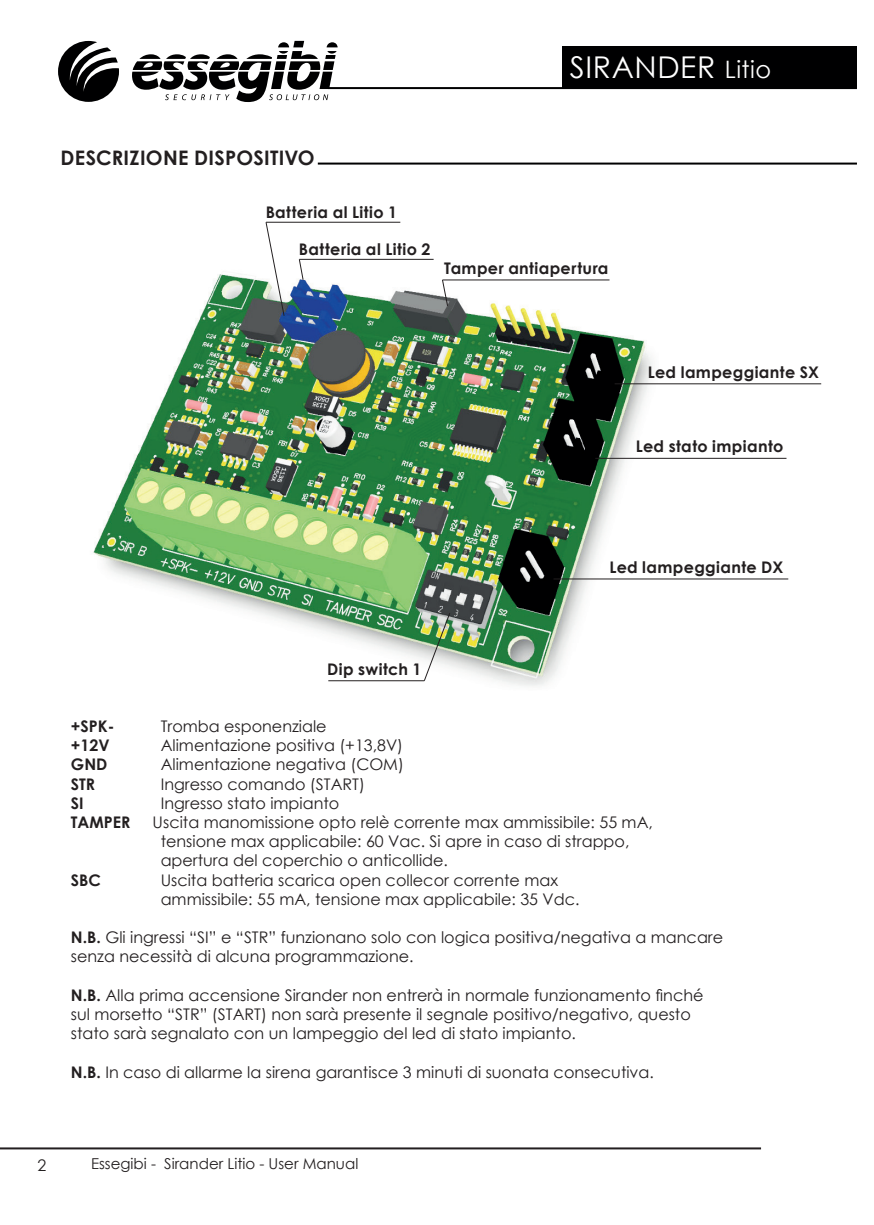
<style>
.page{position:relative;width:874px;height:1225px;background:#fff}
.page>*{position:absolute;margin:0;border:0;box-sizing:border-box;transform-origin:0 0}
.t1{font:30px "Century Gothic";letter-spacing:.02em;color:#fff}
.t2{font:700 20px "Century Gothic";letter-spacing:.015em;color:#231f20}
.t3{font:16px/19.2px "Century Gothic";color:#231f20}
.t4{font:700 16px "Century Gothic";letter-spacing:.025em;color:#231f20}
.t5{font:15px "Century Gothic";color:#231f20}
.s1{font-size:24px}
.s2{font-weight:700}
</style>
<div class="page">
<img style="left:93px;top:258px;width:565px;height:428px">
<hr style="left:0;top:1147px;width:760px;height:2px;background:#231f20">
<div style="left:562px;top:46px;width:294px;height:42px;background:#000001"></div>
<hr style="left:328px;top:87px;width:528px;height:2px;background:#000001">
<svg style="left:58px;top:41px;width:61px;height:61px"></svg>
<svg style="left:132px;top:41px;width:205px;height:61px"></svg>
<hr style="left:317px;top:163px;width:539px;height:2px;background:#000001">
<hr style="left:266px;top:222px;width:134px;height:1px;background:#231f20">
<hr style="left:442px;top:279px;width:167px;height:1px;background:#231f20">
<hr style="left:328px;top:680px;width:96px;height:1px;background:#231f20">
<hr style="left:614px;top:383px;width:206px;height:1px;background:#231f20">
<hr style="left:595px;top:458px;width:191px;height:1px;background:#231f20">
<hr style="left:553px;top:578px;width:234px;height:1px;background:#231f20">
<hr style="left:299px;top:259px;width:134px;height:1px;background:#231f20">
<svg style="left:265px;top:221px;width:20px;height:96px"></svg>
<svg style="left:441px;top:279px;width:7px;height:28px"></svg>
<svg style="left:423px;top:612px;width:28px;height:70px"></svg>
<svg style="left:298px;top:258px;width:6px;height:23px"></svg>
<h1 class="t1" style="left:569px;top:47px;width:203px">SIRANDER <span class="s1">Litio</span></h1>
<p class="t2" style="left:60px;top:142px;width:255px">DESCRIZIONE DISPOSITIVO</p>
<p class="t4" style="left:265px;top:200px;width:133px">Batteria al Litio 1</p>
<p class="t4" style="left:299px;top:237px;width:133px">Batteria al Litio 2</p>
<p class="t4" style="left:444px;top:256px;width:166px">Tamper antiapertura</p>
<p class="t4" style="left:647px;top:360px;width:172px">Led lampeggiante SX</p>
<p class="t4" style="left:635px;top:434px;width:149px">Led stato impianto</p>
<p class="t4" style="left:327px;top:656px;width:96px">Dip switch 1</p>
<p class="t4" style="left:609px;top:555px;width:175px">Led lampeggiante DX</p>
<p class="t4" style="left:71px;top:714px;width:45px">+SPK-</p>
<p class="t3" style="left:161px;top:716px;width:167px">Tromba esponenziale</p>
<p class="t4" style="left:71px;top:733px;width:40px">+12V</p>
<p class="t3" style="left:161px;top:735px;width:244px">Alimentazione positiva (+13,8V)</p>
<p class="t4" style="left:71px;top:752px;width:38px">GND</p>
<p class="t3" style="left:161px;top:754px;width:244px">Alimentazione negativa (COM)</p>
<p class="t4" style="left:71px;top:771px;width:26px">STR</p>
<p class="t3" style="left:161px;top:774px;width:206px">Ingresso comando (START)</p>
<p class="t4" style="left:71px;top:791px;width:14px">SI</p>
<p class="t3" style="left:161px;top:793px;width:180px">Ingresso stato impianto</p>
<p class="t4" style="left:71px;top:810px;width:61px">TAMPER</p>
<p class="t3" style="left:161px;top:812px;width:493px;text-indent:-8px">Uscita manomissione opto relè corrente max ammissibile: 55 mA, tensione max applicabile: 60 Vac. Si apre in caso di strappo, apertura del coperchio o anticollide.</p>
<p class="t4" style="left:71px;top:867px;width:32px">SBC</p>
<p class="t3" style="left:161px;top:870px;width:420px">Uscita batteria scarica open collecor corrente max ammissibile: 55 mA, tensione max applicabile: 35 Vdc.</p>
<p class="t3" style="left:71px;top:927px;width:653px"><span class="s2">N.B.</span> Gli ingressi “SI” e “STR” funzionano solo con logica positiva/negativa a mancare senza necessità di alcuna programmazione.</p>
<p class="t3" style="left:71px;top:985px;width:634px"><span class="s2">N.B.</span> Alla prima accensione Sirander non entrerà in normale funzionamento finché sul morsetto “STR” (START) non sarà presente il segnale positivo/negativo, questo stato sarà segnalato con un lampeggio del led di stato impianto.</p>
<p class="t3" style="left:71px;top:1062px;width:584px"><span class="s2">N.B.</span> In caso di allarme la sirena garantisce 3 minuti di suonata consecutiva.</p>
<p class="t3" style="left:37px;top:1155px;width:10px">2</p>
<p class="t5" style="left:91px;top:1153px;width:269px">Essegibi - Sirander Litio - User Manual</p>
</div>
